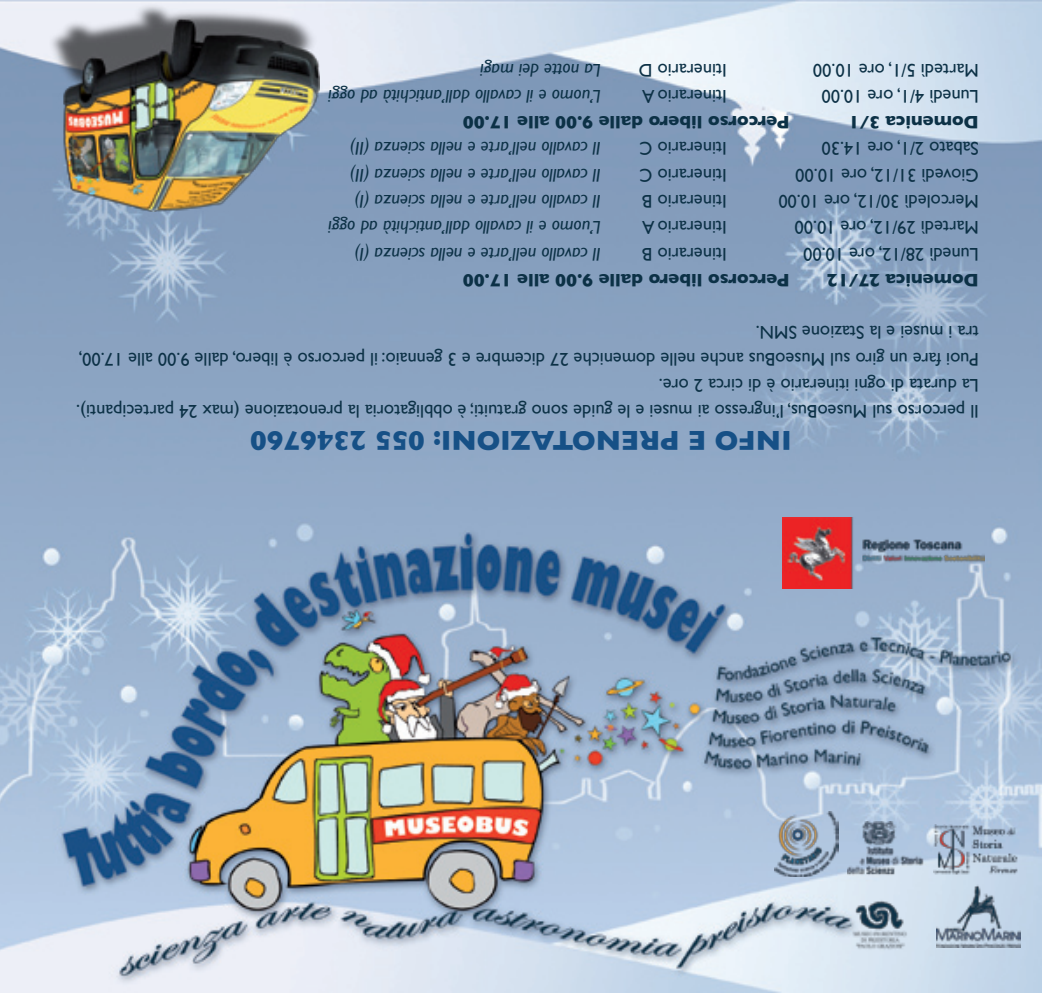
<style>
.page{position:relative;width:1042px;height:993px;background:#fff}
.page>*{position:absolute;margin:0;border:0;box-sizing:border-box;transform-origin:0 0}
.t1{font:700 28px "Gill Sans";color:#165086}
.t2{font:18.38px/26.2px "Gill Sans";color:#0c3146}
.t3{font:italic 18.38px "Gill Sans";color:#0c3146}
.t4{font:700 18.38px "Gill Sans";color:#0c3146}
</style>
<div class="page">
<img style="left:0;top:0;width:1042px;height:992px">
<img style="left:782px;top:517px;width:203px;height:71px">
<img style="left:774px;top:811px;width:64px;height:65px">
<img style="left:838px;top:893px;width:87px;height:62px">
<img style="left:937px;top:883px;width:83px;height:64px">
<img style="left:933px;top:824px;width:86px;height:53px">
<img style="left:847px;top:821px;width:82px;height:54px">
<img style="left:46px;top:3px;width:274px;height:208px">
<p class="t3" style="left:601px;top:80px;width:122px;rotate:-180deg">La notte dei magi</p>
<p class="t2" style="left:727px;top:83px;width:90px;rotate:-180deg">Itinerario D</p>
<p class="t2" style="left:979px;top:83px;width:167px;rotate:-180deg">Martedì 5/1, ore 10.00</p>
<p class="t3" style="left:601px;top:106px;width:274px;rotate:-180deg">L’uomo e il cavallo dall’antichità ad oggi</p>
<p class="t2" style="left:727px;top:109px;width:86px;rotate:-180deg">Itinerario A</p>
<p class="t2" style="left:979px;top:109px;width:159px;rotate:-180deg">Lunedì 4/1, ore 10.00</p>
<p class="t4" style="left:790px;top:133px;width:328px;rotate:-180deg">Percorso libero dalle 9.00 alle 17.00</p>
<p class="t4" style="left:979px;top:133px;width:132px;rotate:-180deg">Domenica 3/1</p>
<p class="t3" style="left:601px;top:159px;width:252px;rotate:-180deg">Il cavallo nell’arte e nella scienza (II)</p>
<p class="t2" style="left:727px;top:162px;width:89px;rotate:-180deg">Itinerario C</p>
<p class="t2" style="left:979px;top:162px;width:159px;rotate:-180deg">Sabato 2/1, ore 14.30</p>
<p class="t3" style="left:601px;top:185px;width:252px;rotate:-180deg">Il cavallo nell’arte e nella scienza (II)</p>
<p class="t2" style="left:727px;top:188px;width:89px;rotate:-180deg">Itinerario C</p>
<p class="t2" style="left:979px;top:188px;width:185px;rotate:-180deg">Giovedì 31/12, ore 10.00</p>
<p class="t3" style="left:601px;top:211px;width:248px;rotate:-180deg">Il cavallo nell’arte e nella scienza (I)</p>
<p class="t2" style="left:727px;top:214px;width:86px;rotate:-180deg">Itinerario B</p>
<p class="t2" style="left:979px;top:214px;width:202px;rotate:-180deg">Mercoledì 30/12, ore 10.00</p>
<p class="t3" style="left:601px;top:238px;width:274px;rotate:-180deg">L’uomo e il cavallo dall’antichità ad oggi</p>
<p class="t2" style="left:727px;top:241px;width:86px;rotate:-180deg">Itinerario A</p>
<p class="t2" style="left:979px;top:241px;width:186px;rotate:-180deg">Martedì 29/12, ore 10.00</p>
<p class="t3" style="left:601px;top:264px;width:248px;rotate:-180deg">Il cavallo nell’arte e nella scienza (I)</p>
<p class="t2" style="left:727px;top:267px;width:86px;rotate:-180deg">Itinerario B</p>
<p class="t2" style="left:979px;top:267px;width:177px;rotate:-180deg">Lunedì 28/12, ore 10.00</p>
<p class="t4" style="left:790px;top:291px;width:328px;rotate:-180deg">Percorso libero dalle 9.00 alle 17.00</p>
<p class="t4" style="left:979px;top:291px;width:154px;rotate:-180deg">Domenica 27/12</p>
<p class="t2" style="left:979px;top:424px;width:904px;rotate:-180deg">Il percorso sul MuseoBus, l’ingresso ai musei e le guide sono gratuiti; è obbligatoria la prenotazione (max 24 partecipanti).<br>La durata di ogni itinerario è di circa 2 ore.<br>Puoi fare un giro sul MuseoBus anche nelle domeniche 27 dicembre e 3 gennaio: il percorso è libero, dalle 9.00 alle 17.00, tra i musei e la Stazione SMN.</p>
<h1 class="t1" style="left:792px;top:457px;width:543px;rotate:-180deg">INFO E PRENOTAZIONI: 055 2346760</h1>
</div>
